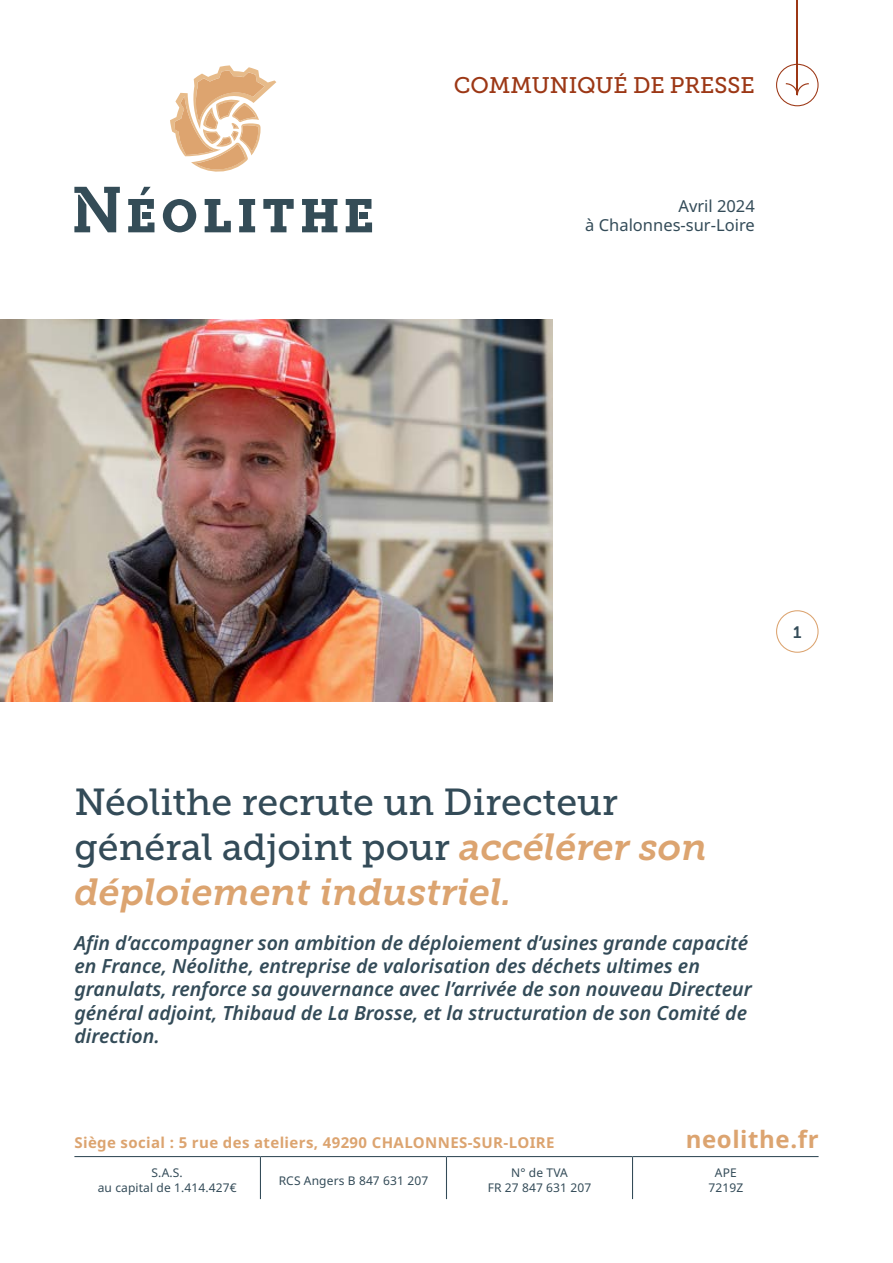
<style>
.page{position:relative;width:893px;height:1263px;background:#fff}
.page>*{position:absolute;margin:0;border:0;box-sizing:border-box;transform-origin:0 0}
.t1{font:37.5px/45px "Museo Slab 500";color:#334b58}
.t2{font:italic 37.5px "Museo Slab 700";color:#dca470}
.t3{font:700 24px "Noto Sans";letter-spacing:.025em;color:#dca470}
.t4{font:22.5px "Museo Slab 500";color:#9c3715}
.t5{font:italic 19.5px/23.4px "Noto Sans";color:#334b58}
.t6{font:16.5px/19.8px "Noto Sans";color:#334b58;text-align:right}
.t7{font:16.5px "Museo Slab 700";color:#334b58}
.t8{font:700 15px "Noto Sans";letter-spacing:.025em;color:#dca470}
.t9{font:12px/14.4px "Noto Sans";letter-spacing:.01em;color:#334b58;text-align:center}
.s1{font-family:"Museo Slab 700";font-style:italic;color:#dca470}
</style>
<div class="page">
<div style="left:776px;top:610px;width:43px;height:43px;border:1px solid #dca470;border-radius:50%"></div>
<hr style="left:74px;top:1156px;width:186px;height:1px;background:#334b58">
<hr style="left:260px;top:1156px;width:186px;height:1px;background:#334b58">
<hr style="left:260px;top:1157px;width:1px;height:42px;background:#334b58">
<hr style="left:446px;top:1156px;width:186px;height:1px;background:#334b58">
<hr style="left:446px;top:1157px;width:1px;height:42px;background:#334b58">
<hr style="left:632px;top:1156px;width:187px;height:1px;background:#334b58">
<hr style="left:632px;top:1157px;width:1px;height:42px;background:#334b58">
<svg style="left:346px;top:199px;width:26px;height:33px"></svg>
<svg style="left:302px;top:199px;width:35px;height:33px"></svg>
<svg style="left:263px;top:199px;width:31px;height:33px"></svg>
<svg style="left:239px;top:199px;width:16px;height:33px"></svg>
<svg style="left:205px;top:199px;width:26px;height:33px"></svg>
<svg style="left:163px;top:199px;width:33px;height:33px"></svg>
<svg style="left:128px;top:187px;width:26px;height:45px"></svg>
<svg style="left:74px;top:187px;width:46px;height:45px"></svg>
<svg style="left:170px;top:65px;width:106px;height:107px"></svg>
<div style="left:776px;top:64px;width:43px;height:42px;border:1px solid #9c3715;border-radius:50%"></div>
<svg style="left:786px;top:83px;width:23px;height:12px"></svg>
<hr style="left:797px;top:0;width:1px;height:95px;background:#9c3715">
<img style="left:0;top:319px;width:553px;height:383px">
<p class="t4" style="left:454px;top:73px;width:303px">COMMUNIQUÉ DE PRESSE</p>
<p class="t6" style="left:585px;top:196px;width:171px">Avril 2024<br>à Chalonnes-sur-Loire</p>
<p class="t7" style="left:793px;top:623px;width:10px">1</p>
<h1 class="t1" style="left:74px;top:780px;width:634px">Néolithe recrute un Directeur général adjoint pour <span class="s1">accélérer son</span></h1>
<h1 class="t2" style="left:74px;top:871px;width:439px">déploiement industriel.</h1>
<p class="t5" style="left:74px;top:931px;width:679px">Afin d’accompagner son ambition de déploiement d’usines grande capacité en France, Néolithe, entreprise de valorisation des déchets ultimes en granulats, renforce sa gouvernance avec l’arrivée de son nouveau Directeur général adjoint, Thibaud de La Brosse, et la structuration de son Comité de direction.</p>
<p class="t8" style="left:74px;top:1132px;width:482px">Siège social : 5 rue des ateliers, 49290 CHALONNES-SUR-LOIRE</p>
<p class="t3" style="left:686px;top:1122px;width:134px">neolithe.fr</p>
<p class="t9" style="left:98px;top:1166px;width:140px">S.A.S.<br>au capital de 1.414.427€</p>
<p class="t9" style="left:279px;top:1173px;width:151px">RCS Angers B 847 631 207</p>
<p class="t9" style="left:488px;top:1166px;width:105px">N° de TVA<br>FR 27 847 631 207</p>
<p class="t9" style="left:708px;top:1166px;width:36px">APE<br>7219Z</p>
</div>
